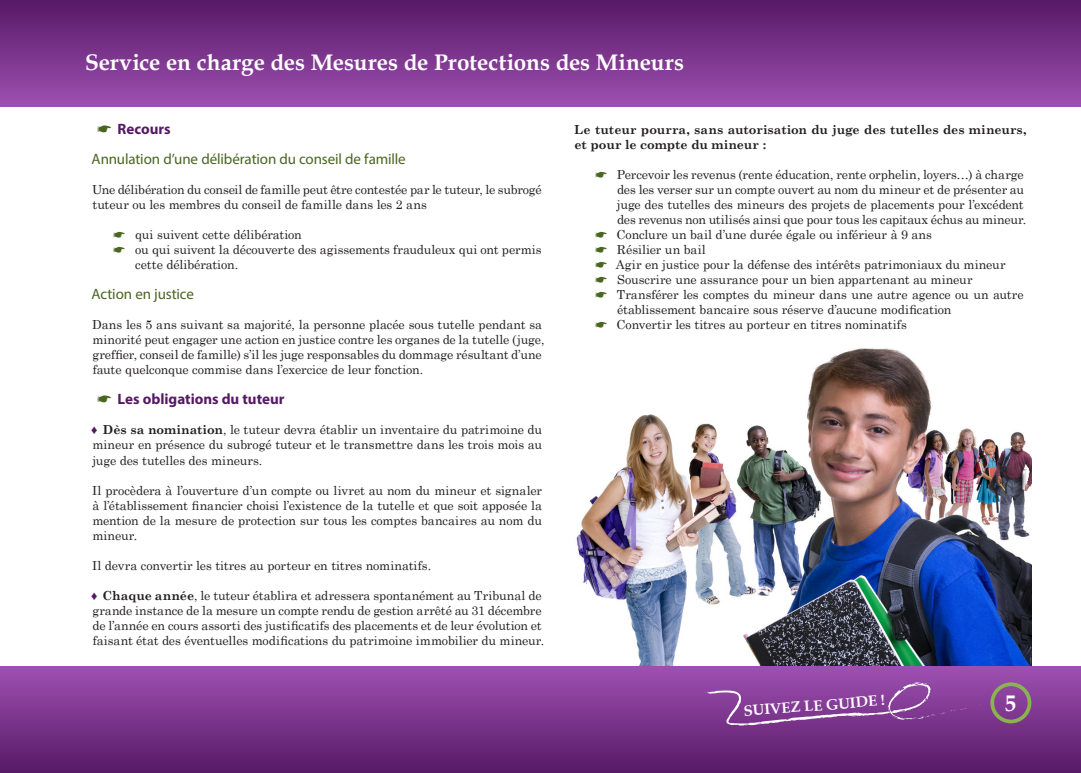
<style>
.page{position:relative;width:1081px;height:773px;background:#fff}
.page>*{position:absolute;margin:0;border:0;box-sizing:border-box;transform-origin:0 0}
.t1{font:700 22.5px "Book Antiqua";letter-spacing:.005em;color:#fff}
.t2{font:15px "Myriad Pro";letter-spacing:-.01em;color:#4b6523}
.t3{font:700 15px "Myriad Pro";color:#561a65}
.t4{font:700 14.88px "Book Antiqua";color:#fff}
.t5{font:12.5px/15px "Century Schoolbook";letter-spacing:-.01em;color:#231f20}
.t6{font:700 12.5px/15px "Century Schoolbook";color:#231f20}
.s1{font-family:"Book Antiqua";color:#561a65}
.s2{font-weight:700}
</style>
<div class="page">
<img style="left:576px;top:348px;width:455px;height:318px">
<div style="left:0;top:666px;width:1081px;height:106px;background:linear-gradient(to bottom,#9f51b2,#581b67)"></div>
<div style="left:0;top:0;width:1081px;height:106px;background:linear-gradient(to bottom,#561965,#9d4fb0)"></div>
<div style="left:990px;top:682px;width:41px;height:41px;border:4px solid #8bb250;border-radius:50%"></div>
<svg style="left:704px;top:682px;width:266px;height:43px;background:#8d499e"></svg>
<h1 class="t1" style="left:85px;top:47px;width:600px">Service en charge des Mesures de Protections des Mineurs</h1>
<p class="t3" style="left:118px;top:119px;width:55px">Recours</p>
<p class="t2" style="left:92px;top:150px;width:316px">Annulation d’une délibération du conseil de famille</p>
<p class="t5" style="left:92px;top:181px;width:451px">Une délibération du conseil de famille peut être contestée par le tuteur, le subrogé tuteur ou les membres du conseil de famille dans les 2 ans</p>
<p class="t5" style="left:135px;top:226px;width:408px">qui suivent cette délibération<br>ou qui suivent la découverte des agissements frauduleux qui ont permis cette délibération.</p>
<p class="t2" style="left:92px;top:285px;width:104px">Action en justice</p>
<p class="t5" style="left:92px;top:316px;width:454px">Dans les 5 ans suivant sa majorité, la personne placée sous tutelle pendant sa minorité peut engager une action en justice contre les organes de la tutelle (juge, greffier, conseil de famille) s’il les juge responsables du dommage résultant d’une faute quelconque commise dans l’exercice de leur fonction.</p>
<p class="t3" style="left:118px;top:389px;width:168px">Les obligations du tuteur</p>
<p class="t5" style="left:91px;top:421px;width:452px;text-align:justify"><span class="s1">♦</span> <span class="s2">Dès sa nomination</span>, le tuteur devra établir un inventaire du patrimoine du mineur en présence du subrogé tuteur et le transmettre dans les trois mois au juge des tutelles des mineurs.</p>
<p class="t5" style="left:92px;top:481px;width:451px;text-align:justify">Il procèdera à l’ouverture d’un compte ou livret au nom du mineur et signaler à l’établissement financier choisi l’existence de la tutelle et que soit apposée la mention de la mesure de protection sur tous les comptes bancaires au nom du mineur.</p>
<p class="t5" style="left:92px;top:556px;width:340px">Il devra convertir les titres au porteur en titres nominatifs.</p>
<p class="t5" style="left:91px;top:586px;width:455px"><span class="s1">♦</span> <span class="s2">Chaque année</span>, le tuteur établira et adressera spontanément au Tribunal de grande instance de la mesure un compte rendu de gestion arrêté au 31 décembre de l’année en cours assorti des justificatifs des placements et de leur évolution et faisant état des éventuelles modifications du patrimoine immobilier du mineur.</p>
<p class="t6" style="left:574px;top:122px;width:454px">Le tuteur pourra, sans autorisation du juge des tutelles des mineurs, et pour le compte du mineur :</p>
<p class="t5" style="left:616px;top:166px;width:412px">Percevoir les revenus (rente éducation, rente orphelin, loyers…) à charge des les verser sur un compte ouvert au nom du mineur et de présenter au juge des tutelles des mineurs des projets de placements pour l’excédent des revenus non utilisés ainsi que pour tous les capitaux échus au mineur.<br>Conclure un bail d’une durée égale ou inférieur à 9 ans<br>Résilier un bail<br>Agir en justice pour la défense des intérêts patrimoniaux du mineur Souscrire une assurance pour un bien appartenant au mineur Transférer les comptes du mineur dans une autre agence ou un autre établissement bancaire sous réserve d’aucune modification<br>Convertir les titres au porteur en titres nominatifs</p>
<p class="t4" style="left:743px;top:700px;width:143px;rotate:-4deg">SUIVEZ LE GUIDE !</p>
<h1 class="t1" style="left:1005px;top:688px;width:13px">5</h1>
</div>
